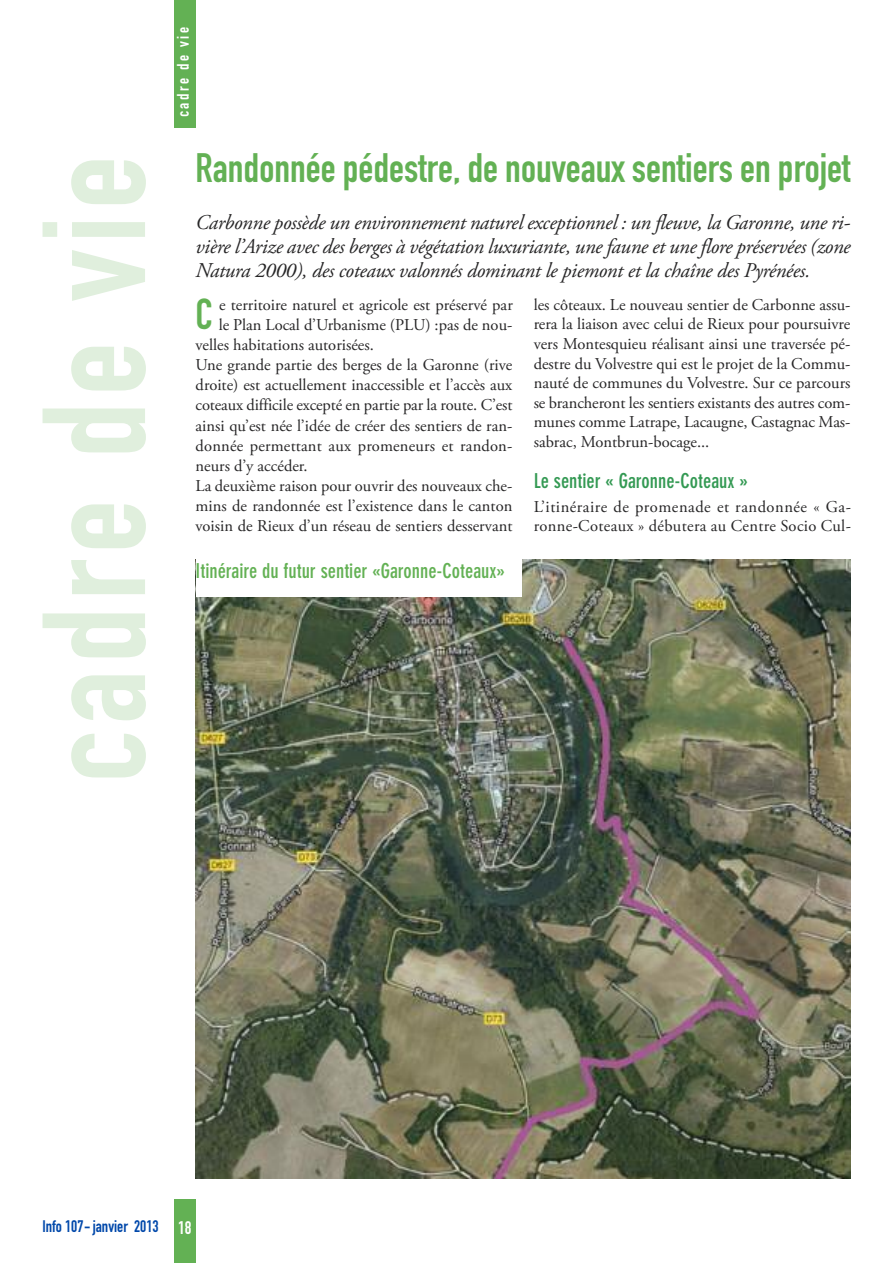
<style>
.page{position:relative;width:893px;height:1263px;background:#fff}
.page>*{position:absolute;margin:0;border:0;box-sizing:border-box;transform-origin:0 0}
.t1{font:144px "DIN Engschrift Std";letter-spacing:.05em;color:#e0efdd}
.t2{font:42.6px "DIN Engschrift Std";color:#63b154}
.t3{font:40.5px "DIN Engschrift Std";color:#63b154}
.t4{font:italic 21px/24px "Adobe Garamond Pro";letter-spacing:-.015em;color:#272627;text-align:justify}
.t5{font:700 condensed 20.25px "DIN Neuzeit Grotesk Std";color:#63b154}
.t6{font:700 condensed 20.25px "DIN Neuzeit Grotesk Std";color:#339953}
.t7{font:18px "DIN Engschrift Std";color:#fff}
.t8{font:16.5px/19.6px "Adobe Garamond Pro";color:#272627;text-align:justify}
.t9{font:16.5px/19.6px "Adobe Garamond Pro";letter-spacing:.02em;color:#272627}
.t10{font:16.5px "DIN Engschrift Std";color:#0048aa}
.t11{font:16.5px "DIN Engschrift Std";letter-spacing:.15em;color:#fff}
</style>
<div class="page">
<div style="left:174px;top:0;width:22px;height:128px;background:#63b154"></div>
<div style="left:174px;top:1199px;width:22px;height:64px;background:#63b154"></div>
<img style="left:196px;top:560px;width:654px;height:618px">
<div style="left:196px;top:557px;width:325px;height:39px;background:#fff"></div>
<h1 class="t1" style="left:43px;top:784px;width:630px;rotate:-90deg">cadre de vie</h1>
<p class="t11" style="left:177px;top:117px;width:92px;rotate:-90deg">cadre de vie</p>
<h3 class="t3" style="left:196px;top:153px;width:656px">Randonnée pédestre, de nouveaux sentiers en projet</h3>
<p class="t4" style="left:196px;top:213px;width:656px">Carbonne possède un environnement naturel exceptionnel : un fleuve, la Garonne, une ri&shy;vière l’Arize avec des berges à végétation luxuriante, une faune et une flore préservées (zone Natura 2000), des coteaux valonnés dominant le piemont et la chaîne des Pyrénées.</p>
<h2 class="t2" style="left:196px;top:299px;width:19px">C</h2>
<p class="t8" style="left:219px;top:296px;width:295px">e territoire naturel et agricole est préservé par</p>
<p class="t8" style="left:219px;top:316px;width:295px">le Plan Local d’Urbanisme (PLU) :pas de nou-</p>
<p class="t8" style="left:196px;top:336px;width:180px">velles habitations autorisées.</p>
<p class="t8" style="left:196px;top:356px;width:318px">Une grande partie des berges de la Garonne (rive</p>
<p class="t8" style="left:196px;top:377px;width:318px">droite) est actuellement inaccessible et l’accès aux</p>
<p class="t8" style="left:196px;top:397px;width:318px">coteaux difficile excepté en partie par la route. C’est</p>
<p class="t8" style="left:196px;top:417px;width:318px">ainsi qu’est née l’idée de créer des sentiers de ran-</p>
<p class="t8" style="left:196px;top:437px;width:318px">donnée permettant aux promeneurs et randon-</p>
<p class="t8" style="left:196px;top:457px;width:113px">neurs d’y accéder.</p>
<p class="t8" style="left:196px;top:477px;width:318px">La deuxième raison pour ouvrir des nouveaux che-</p>
<p class="t8" style="left:196px;top:497px;width:318px">mins de randonnée est l’existence dans le canton</p>
<p class="t8" style="left:196px;top:518px;width:318px">voisin de Rieux d’un réseau de sentiers desservant</p>
<p class="t5" style="left:196px;top:563px;width:311px">Itinéraire du futur sentier «Garonne-Coteaux»</p>
<p class="t8" style="left:534px;top:296px;width:318px">les côteaux. Le nouveau sentier de Carbonne assu&shy;rera la liaison avec celui de Rieux pour poursuivre vers Montesquieu réalisant ainsi une traversée pé&shy;destre du Volvestre qui est le projet de la Commu&shy;nauté de communes du Volvestre. Sur ce parcours se brancheront les sentiers existants des autres com&shy;munes comme Latrape, Lacaugne, Castagnac Mas&shy;sabrac, Montbrun-bocage...</p>
<p class="t6" style="left:534px;top:473px;width:216px">Le sentier « Garonne-Coteaux »</p>
<p class="t9" style="left:534px;top:498px;width:319px">L’itinéraire de promenade et randonnée « Ga&shy;ronne-Coteaux » débutera au Centre Socio Cul-</p>
<p class="t10" style="left:43px;top:1220px;width:118px">Info 107-janvier 2013</p>
<p class="t7" style="left:178px;top:1221px;width:15px">18</p>
</div>
